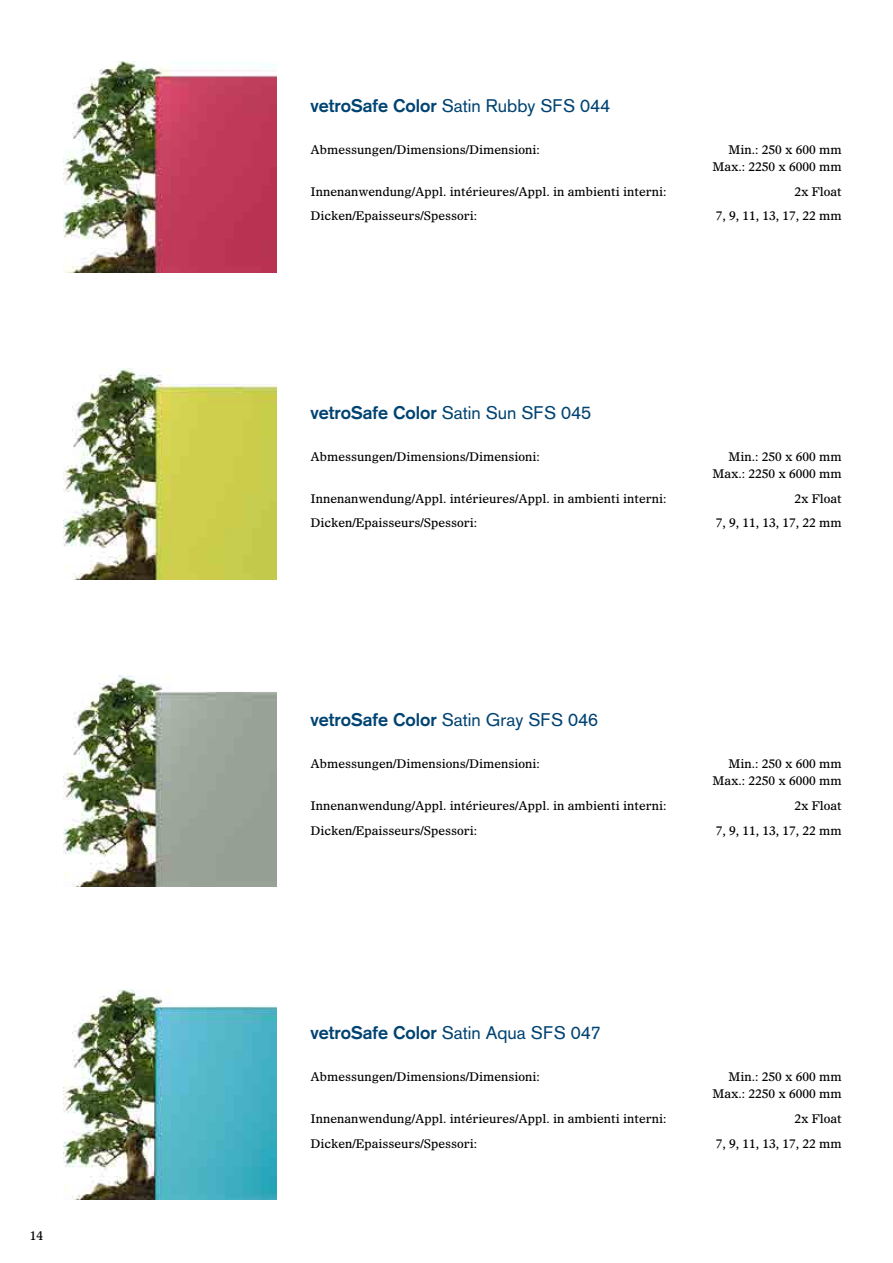
<style>
.page{position:relative;width:893px;height:1263px;background:#fff}
.page>*{position:absolute;margin:0;border:0;box-sizing:border-box;transform-origin:0 0}
.t1{font:18px "Basic Commercial LT Std";color:#004372}
.t2{font:700 18px "Basic Commercial LT Std";color:#004372}
.t3{font:12px/17.2px "Olympian LT Std";color:#000;text-align:right}
.s1{font-weight:700}
.s2{font-weight:400}
</style>
<div class="page">
<img style="left:64px;top:369px;width:212px;height:210px">
<img style="left:64px;top:676px;width:212px;height:210px">
<img style="left:64px;top:989px;width:212px;height:210px">
<img style="left:64px;top:62px;width:212px;height:210px">
<p class="t3" style="left:30px;top:1226px;width:15px">14</p>
<h1 class="t1" style="left:310px;top:95px;width:301px"><span class="s1">vetroSafe Color</span> Satin Rubby SFS 044</h1>
<p class="t3" style="left:310px;top:140px;width:231px">Abmessungen/Dimensions/Dimensioni:</p>
<p class="t3" style="left:713px;top:140px;width:131px">Min.: 250 x 600 mm<br>Max.: 2250 x 6000 mm</p>
<p class="t3" style="left:310px;top:182px;width:358px">Innenanwendung/Appl. intérieures/Appl. in ambienti interni:</p>
<p class="t3" style="left:795px;top:182px;width:49px">2x Float</p>
<p class="t3" style="left:310px;top:207px;width:168px">Dicken/Epaisseurs/Spessori:</p>
<p class="t3" style="left:716px;top:207px;width:128px">7, 9, 11, 13, 17, 22 mm</p>
<h1 class="t2" style="left:310px;top:402px;width:282px">vetroSafe Color <span class="s2">Satin Sun SFS 045</span></h1>
<p class="t3" style="left:310px;top:447px;width:231px">Abmessungen/Dimensions/Dimensioni:</p>
<p class="t3" style="left:713px;top:447px;width:131px">Min.: 250 x 600 mm<br>Max.: 2250 x 6000 mm</p>
<p class="t3" style="left:310px;top:489px;width:358px">Innenanwendung/Appl. intérieures/Appl. in ambienti interni:</p>
<p class="t3" style="left:795px;top:489px;width:49px">2x Float</p>
<p class="t3" style="left:310px;top:514px;width:168px">Dicken/Epaisseurs/Spessori:</p>
<p class="t3" style="left:716px;top:514px;width:128px">7, 9, 11, 13, 17, 22 mm</p>
<h1 class="t1" style="left:310px;top:709px;width:289px"><span class="s1">vetroSafe Color</span> Satin Gray SFS 046</h1>
<p class="t3" style="left:310px;top:755px;width:231px">Abmessungen/Dimensions/Dimensioni:</p>
<p class="t3" style="left:713px;top:755px;width:131px">Min.: 250 x 600 mm<br>Max.: 2250 x 6000 mm</p>
<p class="t3" style="left:310px;top:797px;width:358px">Innenanwendung/Appl. intérieures/Appl. in ambienti interni:</p>
<p class="t3" style="left:795px;top:797px;width:49px">2x Float</p>
<p class="t3" style="left:310px;top:821px;width:168px">Dicken/Epaisseurs/Spessori:</p>
<p class="t3" style="left:716px;top:821px;width:128px">7, 9, 11, 13, 17, 22 mm</p>
<h1 class="t1" style="left:310px;top:1022px;width:292px"><span class="s1">vetroSafe Color</span> Satin Aqua SFS 047</h1>
<p class="t3" style="left:310px;top:1068px;width:231px">Abmessungen/Dimensions/Dimensioni:</p>
<p class="t3" style="left:713px;top:1068px;width:131px">Min.: 250 x 600 mm<br>Max.: 2250 x 6000 mm</p>
<p class="t3" style="left:310px;top:1110px;width:358px">Innenanwendung/Appl. intérieures/Appl. in ambienti interni:</p>
<p class="t3" style="left:795px;top:1110px;width:49px">2x Float</p>
<p class="t3" style="left:310px;top:1134px;width:168px">Dicken/Epaisseurs/Spessori:</p>
<p class="t3" style="left:716px;top:1134px;width:128px">7, 9, 11, 13, 17, 22 mm</p>
</div>
